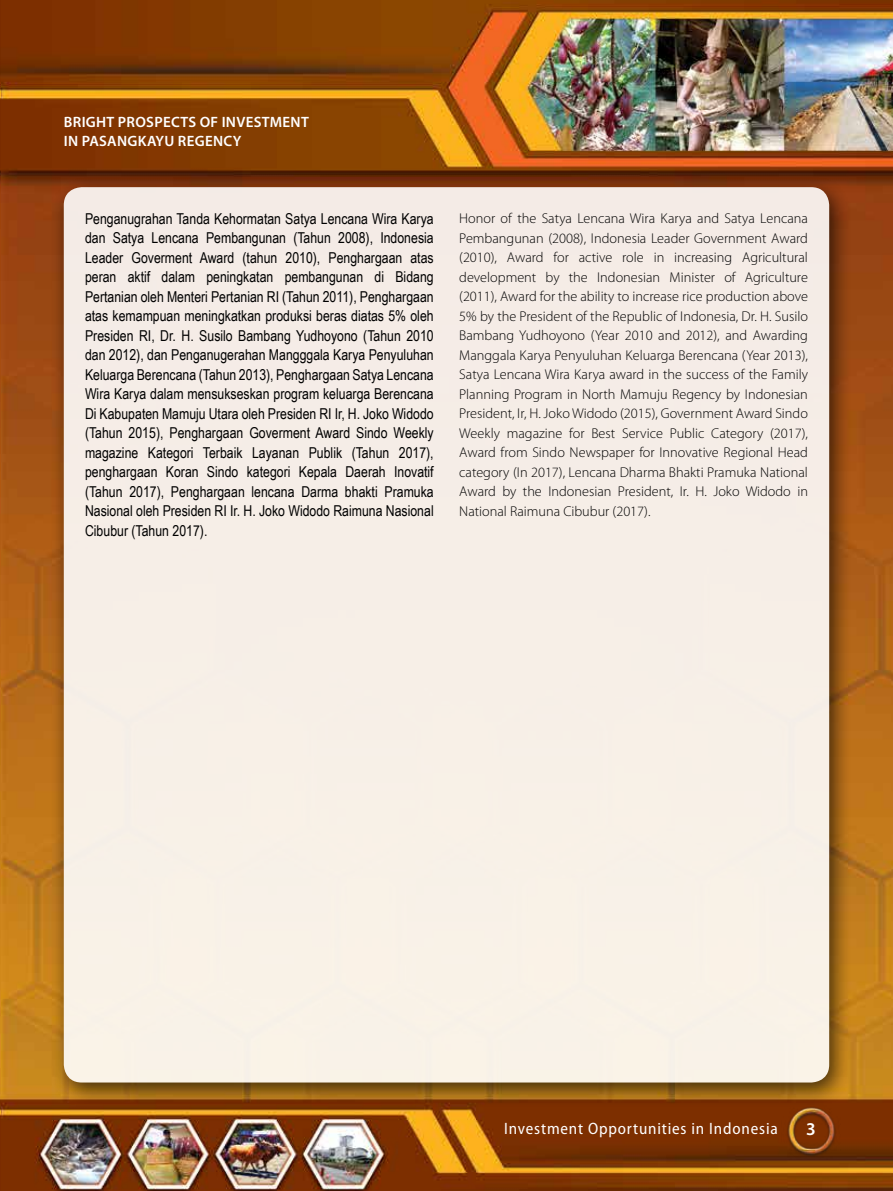
<style>
.page{position:relative;width:893px;height:1191px;background:#fff}
.page>*{position:absolute;margin:0;border:0;box-sizing:border-box;transform-origin:0 0}
.t1{font:600 18px "Myriad Pro";color:#fff}
.t2{font:semi-condensed 16.5px "Myriad Pro";letter-spacing:.05em;color:#fff}
.t3{font:15px/19.5px "Arial Narrow";color:#000;text-align:justify}
.t4{font:600 15px/19.5px "Myriad Pro";letter-spacing:.02em;color:#fff}
.t5{font:300 14.25px/19.5px "Myriad Pro";color:#000;text-align:justify}
</style>
<div class="page">
<img style="left:0;top:0;width:893px;height:1191px">
<div style="left:50px;top:175px;width:803px;height:933px;background:#000;opacity:.75"></div>
<div style="left:64px;top:187px;width:765px;height:895px;background:#f7efe7;border-radius:18px"></div>
<img style="left:781px;top:1099px;width:62px;height:63px">
<p class="t4" style="left:64px;top:112px;width:247px">BRIGHT PROSPECTS OF INVESTMENT<br>IN PASANGKAYU REGENCY</p>
<p class="t3" style="left:85px;top:208px;width:350px">Penganugrahan Tanda Kehormatan Satya Lencana Wira Karya dan Satya Lencana Pembangunan (Tahun 2008), Indonesia Leader Goverment Award (tahun 2010), Penghargaan atas peran aktif dalam peningkatan pembangunan di Bidang Pertanian oleh Menteri Pertanian RI (Tahun 2011), Penghargaan atas kemampuan meningkatkan produksi beras diatas 5% oleh Presiden RI, Dr. H. Susilo Bambang Yudhoyono (Tahun 2010 dan 2012), dan Penganugerahan Mangggala Karya Penyuluhan Keluarga Berencana (Tahun 2013), Penghargaan Satya Lencana Wira Karya dalam mensukseskan program keluarga Berencana Di Kabupaten Mamuju Utara oleh Presiden RI Ir, H. Joko Widodo (Tahun 2015), Penghargaan Goverment Award Sindo Weekly magazine Kategori Terbaik Layanan Publik (Tahun 2017), penghargaan Koran Sindo kategori Kepala Daerah Inovatif (Tahun 2017), Penghargaan lencana Darma bhakti Pramuka Nasional oleh Presiden RI Ir. H. Joko Widodo Raimuna Nasional Cibubur (Tahun 2017).</p>
<p class="t5" style="left:459px;top:209px;width:350px">Honor of the Satya Lencana Wira Karya and Satya Lencana Pembangunan (2008), Indonesia Leader Government Award (2010), Award for active role in increasing Agricultural development by the Indonesian Minister of Agriculture (2011), Award for the ability to increase rice production above 5% by the President of the Republic of Indonesia, Dr. H. Susilo Bambang Yudhoyono (Year 2010 and 2012), and Awarding Manggala Karya Penyuluhan Keluarga Berencana (Year 2013), Satya Lencana Wira Karya award in the success of the Family Planning Program in North Mamuju Regency by Indonesian President, Ir, H. Joko Widodo (2015), Government Award Sindo Weekly magazine for Best Service Public Category (2017), Award from Sindo Newspaper for Innovative Regional Head category (In 2017), Lencana Dharma Bhakti Pramuka National Award by the Indonesian President, Ir. H. Joko Widodo in National Raimuna Cibubur (2017).</p>
<p class="t2" style="left:504px;top:1118px;width:275px">Investment Opportunities in Indonesia</p>
<p class="t1" style="left:806px;top:1117px;width:11px">3</p>
</div>
